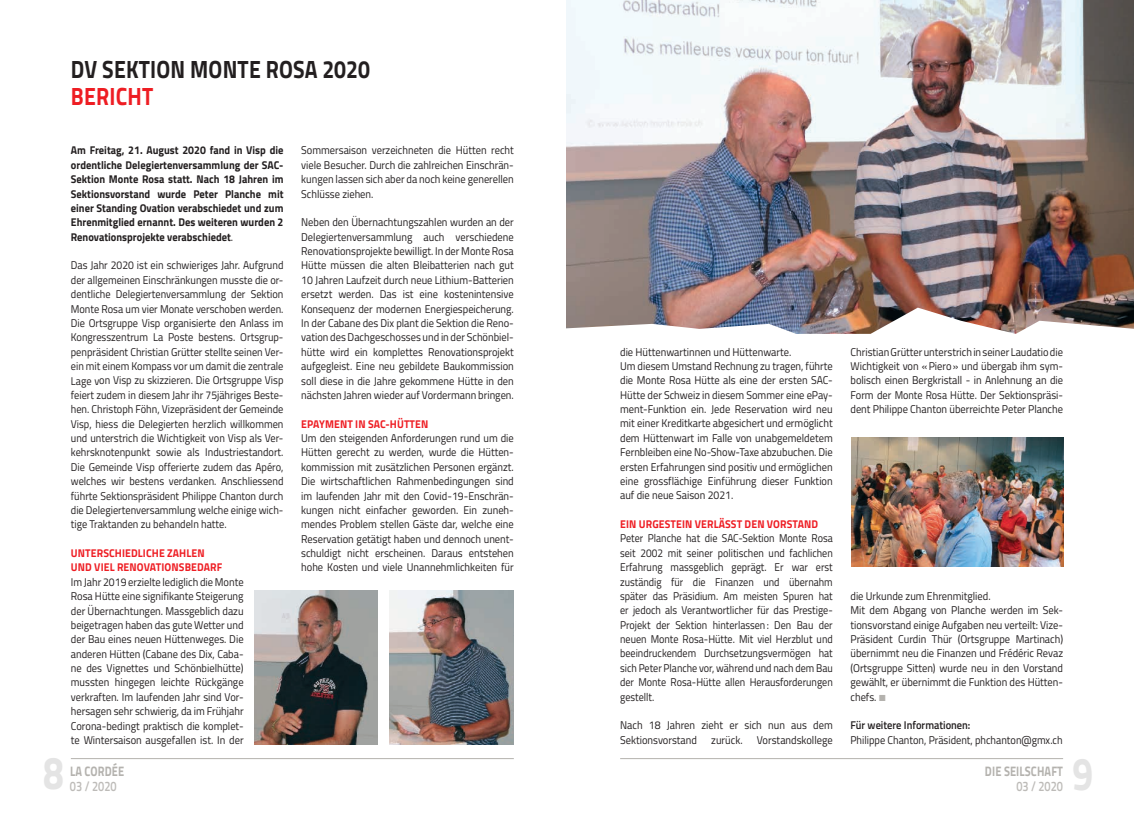
<style>
.page{position:relative;width:1134px;height:815px;background:#fff}
.page>*{position:absolute;margin:0;border:0;box-sizing:border-box;transform-origin:0 0}
.t1{font:700 46.25px "Titillium Web";color:#e4e4e4;scale:.8 1}
.t2{font:700 25px "Titillium Web";letter-spacing:.01em;color:#231f20;scale:.85 1}
.t3{font:700 25px "Titillium Web";letter-spacing:.01em;color:#ee1d23;scale:.85 1}
.t4{font:700 13.75px "Titillium Web";letter-spacing:.01em;color:#b4b2ae;scale:.8 1}
.t5{font:600 13.75px "Titillium Web";color:#bdbbb8;scale:.8 1}
.t6{font:11.25px/14.4px "Titillium Web";color:#231f20;text-align:justify;scale:.93 1}
.t7{font:11.25px/14.4px "Titillium Web";color:#231f20;text-align:justify;scale:.92 1}
.t8{font:11.25px/14.4px "Titillium Web";color:#231f20;text-align:justify;scale:.9 1}
.t9{font:700 11.25px/14.4px "Titillium Web";color:#231f20;text-align:justify;scale:.93 1}
.t10{font:700 11.25px/14.4px "Titillium Web";letter-spacing:.01em;color:#ee1d23;scale:.93 1}
.t11{font:600 11.25px "Titillium Web";color:#231f20;scale:.93 1}
.s1{font-weight:400}
.s2{color:#b4b2ae}
</style>
<div class="page">
<hr style="left:620px;top:758px;width:443px;height:1px;background:#b4b2ae">
<hr style="left:71px;top:758px;width:443px;height:1px;background:#b4b2ae">
<img style="left:567px;top:0;width:567px;height:308px">
<img style="left:566px;top:308px;width:568px;height:26px">
<img style="left:390px;top:591px;width:123px;height:153px">
<img style="left:254px;top:591px;width:124px;height:153px">
<img style="left:851px;top:438px;width:212px;height:129px">
<h2 class="t2" style="left:71px;top:50px;width:353px">DV SEKTION MONTE ROSA 2020</h2>
<h2 class="t3" style="left:71px;top:78px;width:98px">BERICHT</h2>
<p class="t9" style="left:71px;top:143px;width:230px">Am Freitag, 21. August 2020 fand in Visp die ordentliche Delegiertenversammlung der SAC-Sektion Monte Rosa statt. Nach 18 Jahren im Sektionsvorstand wurde Peter Planche mit einer Standing Ovation verabschiedet und zum Ehrenmitglied ernannt. Des weiteren wurden 2<br>Renovationsprojekte verabschiedet<span class="s1">.</span></p>
<p class="t7" style="left:71px;top:258px;width:233px">Das Jahr 2020 ist ein schwieriges Jahr. Aufgrund der allgemeinen Einschränkungen musste die or&shy;dentliche Delegiertenversammlung der Sektion Monte Rosa um vier Monate verschoben werden.<br>Die Ortsgruppe Visp organisierte den Anlass im Kongresszentrum La Poste bestens. Ortsgrup&shy;penpräsident Christian Grütter stellte seinen Ver&shy;ein mit einem Kompass vor um damit die zentrale Lage von Visp zu skizzieren. Die Ortsgruppe Visp feiert zudem in diesem Jahr ihr 75jähriges Beste&shy;hen. Christoph Föhn, Vizepräsident der Gemeinde Visp, hiess die Delegierten herzlich willkommen und unterstrich die Wichtigkeit von Visp als Ver&shy;kehrsknotenpunkt sowie als Industriestandort.<br>Die Gemeinde Visp offerierte zudem das Apéro, welches wir bestens verdanken. Anschliessend führte Sektionspräsident Philippe Chanton durch die Delegiertenversammlung welche einige wich&shy;tige Traktanden zu behandeln hatte.</p>
<p class="t10" style="left:71px;top:545px;width:164px">UNTERSCHIEDLICHE ZAHLEN<br>UND VIEL RENOVATIONSBEDARF</p>
<p class="t6" style="left:71px;top:574px;width:187px">Im Jahr 2019 erzielte lediglich die Monte Rosa Hütte eine signifikante Steigerung der Übernachtungen. Massgeblich dazu beigetragen haben das gute Wetter und der Bau eines neuen Hüttenweges. Die anderen Hütten (Cabane des Dix, Caba&shy;ne des Vignettes und Schönbielhütte) mussten hingegen leichte Rückgänge verkraften. Im laufenden Jahr sind Vor&shy;hersagen sehr schwierig, da im Frühjahr Corona-bedingt praktisch die komplet&shy;te Wintersaison ausgefallen ist. In der</p>
<h1 class="t1" style="left:43px;top:738px;width:27px">8</h1>
<p class="t4" style="left:70px;top:760px;width:69px">LA CORDÉE</p>
<p class="t5" style="left:70px;top:775px;width:60px">03 / 2020</p>
<p class="t6" style="left:301px;top:143px;width:230px">Sommersaison verzeichneten die Hütten recht viele Besucher. Durch die zahlreichen Einschrän&shy;kungen lassen sich aber da noch keine generellen Schlüsse ziehen.</p>
<p class="t6" style="left:301px;top:215px;width:230px">Neben den Übernachtungszahlen wurden an der Delegiertenversammlung auch verschiedene Renovationsprojekte bewilligt. In der Monte Rosa Hütte müssen die alten Bleibatterien nach gut 10 Jahren Laufzeit durch neue Lithium-Batterien ersetzt werden. Das ist eine kostenintensive Konsequenz der modernen Energiespeicherung.<br>In der Cabane des Dix plant die Sektion die Reno&shy;vation des Dachgeschosses und in der Schönbiel&shy;hütte wird ein komplettes Renovationsprojekt aufgegleist. Eine neu gebildete Baukommission soll diese in die Jahre gekommene Hütte in den nächsten Jahren wieder auf Vordermann bringen.</p>
<p class="t10" style="left:301px;top:416px;width:138px">EPAYMENT IN SAC-HÜTTEN</p>
<p class="t6" style="left:301px;top:430px;width:230px">Um den steigenden Anforderungen rund um die Hütten gerecht zu werden, wurde die Hütten&shy;kommission mit zusätzlichen Personen ergänzt.<br>Die wirtschaftlichen Rahmenbedingungen sind im laufenden Jahr mit den Covid-19-Enschrän&shy;kungen nicht einfacher geworden. Ein zuneh&shy;mendes Problem stellen Gäste dar, welche eine Reservation getätigt haben und dennoch unent&shy;schuldigt nicht erscheinen. Daraus entstehen hohe Kosten und viele Unannehmlichkeiten für</p>
<p class="t6" style="left:620px;top:344px;width:230px;text-align:left">die Hüttenwartinnen und Hüttenwarte.<br>Um diesem Umstand Rechnung zu tragen, führte die Monte Rosa Hütte als eine der ersten SAC-Hütte der Schweiz in diesem Sommer eine ePay&shy;ment-Funktion ein. Jede Reservation wird neu mit einer Kreditkarte abgesichert und ermöglicht dem Hüttenwart im Falle von unabgemeldetem Fernbleiben eine No-Show-Taxe abzubuchen. Die ersten Erfahrungen sind positiv und ermöglichen eine grossflächige Einführung dieser Funktion auf die neue Saison 2021.</p>
<p class="t10" style="left:620px;top:516px;width:214px">EIN URGESTEIN VERLÄSST DEN VORSTAND</p>
<p class="t8" style="left:620px;top:531px;width:238px">Peter Planche hat die SAC-Sektion Monte Rosa seit 2002 mit seiner politischen und fachlichen Erfahrung massgeblich geprägt. Er war erst zuständig für die Finanzen und übernahm später das Präsidium. Am meisten Spuren hat er jedoch als Verantwortlicher für das Prestige-Projekt der Sektion hinterlassen: Den Bau der neuen Monte Rosa-Hütte. Mit viel Herzblut und beeindruckendem Durchsetzungsvermögen hat sich Peter Planche vor, während und nach dem Bau der Monte Rosa-Hütte allen Herausforderungen gestellt.</p>
<p class="t6" style="left:620px;top:718px;width:230px">Nach 18 Jahren zieht er sich nun aus dem<br>Sektionsvorstand</p>
<p class="t6" style="left:711px;top:732px;width:35px">zurück.</p>
<p class="t6" style="left:757px;top:732px;width:83px">Vorstandskollege</p>
<p class="t6" style="left:850px;top:344px;width:230px">Christian Grütter unterstrich in seiner Laudatio die Wichtigkeit von «Piero» und übergab ihm sym&shy;bolisch einen Bergkristall - in Anlehnung an die Form der Monte Rosa Hütte. Der Sektionspräsi&shy;dent Philippe Chanton überreichte Peter Planche</p>
<p class="t6" style="left:850px;top:588px;width:230px;text-align:left">die Urkunde zum Ehrenmitglied.<br>Mit dem Abgang von Planche werden im Sek&shy;tionsvorstand einige Aufgaben neu verteilt: Vize-Präsident Curdin Thür (Ortsgruppe Martinach) übernimmt neu die Finanzen und Frédéric Revaz (Ortsgruppe Sitten) wurde neu in den Vorstand gewählt, er übernimmt die Funktion des Hütten&shy;chefs. <span class="s2">■</span></p>
<p class="t11" style="left:850px;top:717px;width:130px">Für weitere Informationen:</p>
<p class="t7" style="left:850px;top:732px;width:232px">Philippe Chanton, Präsident, phchanton@gmx.ch</p>
<p class="t4" style="left:985px;top:760px;width:99px">DIE SEILSCHAFT</p>
<p class="t5" style="left:1016px;top:775px;width:60px">03 / 2020</p>
<h1 class="t1" style="left:1072px;top:739px;width:27px">9</h1>
</div>
